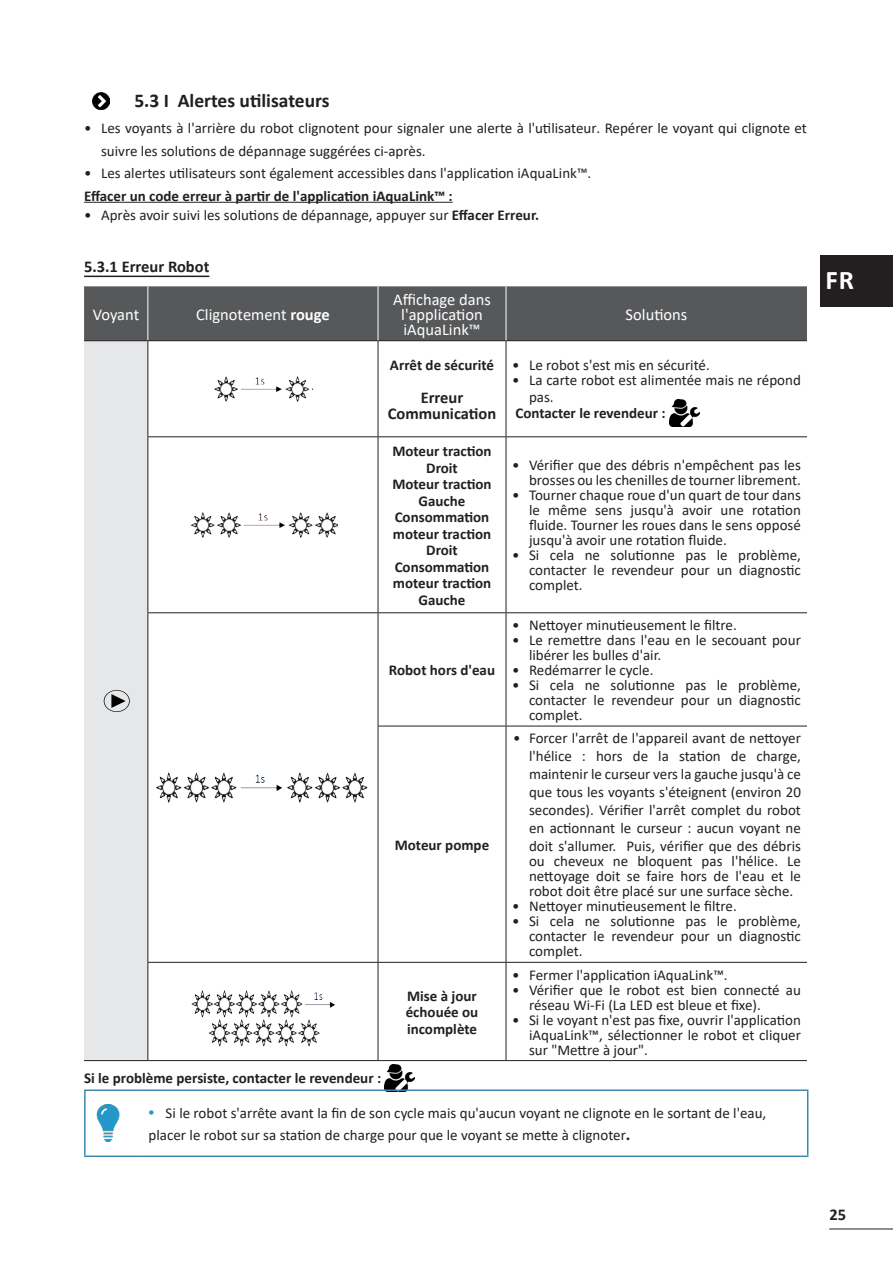
<style>
.page{position:relative;width:893px;height:1263px;background:#fff}
.page>*{position:absolute;margin:0;border:0;box-sizing:border-box;transform-origin:0 0}
.t1{font:700 27px "Calibri";color:#fff}
.Titre_2{font:700 19.5px "Calibri";color:#231f20}
.Titres_tableaux{font:16.5px/15px "Calibri";color:#fff;text-align:center}
.Texte_Normal{font:700 16.5px/16.5px "Calibri";color:#231f20;text-align:center}
.Titre_3{font:700 16.5px "Calibri";color:#231f20}
.t2{font:15px/15px "Calibri";color:#231f20;text-align:justify}
.Texte_Normal-2{font:700 15px/16.5px "Calibri";color:#231f20;text-align:center}
.Texte_normal___puce{font:700 15px "Calibri";color:#231f20}
.s1{font-weight:700}
.s2{font-family:"Myriad Pro";font-size:21px;color:#1f99c8}
.s3{font-family:"Minion Pro";font-weight:700;font-size:18px}
</style>
<div class="page">
<hr style="left:829px;top:1228px;width:64px;height:1px;background:#231f20">
<hr style="left:84px;top:202px;width:369px;height:1px;background:#231f20">
<hr style="left:84px;top:276px;width:125px;height:1px;background:#231f20">
<img style="left:93px;top:92px;width:17px;height:17px">
<div style="left:84px;top:286px;width:723px;height:54px;background:#57585a"></div>
<div style="left:84px;top:341px;width:64px;height:719px;background:#e6e7e9"></div>
<hr style="left:147px;top:962px;width:231px;height:1px;background:#231f20">
<hr style="left:84px;top:1060px;width:64px;height:1px;background:#231f20">
<hr style="left:148px;top:1060px;width:230px;height:1px;background:#231f20">
<hr style="left:378px;top:1060px;width:128px;height:1px;background:#231f20">
<hr style="left:147px;top:341px;width:1px;height:95px;background:#231f20">
<hr style="left:147px;top:437px;width:1px;height:175px;background:#231f20">
<hr style="left:147px;top:613px;width:1px;height:113px;background:#231f20">
<hr style="left:147px;top:726px;width:1px;height:236px;background:#231f20">
<hr style="left:147px;top:963px;width:1px;height:97px;background:#231f20">
<hr style="left:147px;top:286px;width:1px;height:54px;background:#fff">
<hr style="left:84px;top:340px;width:64px;height:1px;background:#231f20">
<hr style="left:148px;top:340px;width:230px;height:1px;background:#231f20">
<hr style="left:378px;top:340px;width:128px;height:1px;background:#231f20">
<hr style="left:378px;top:341px;width:1px;height:95px;background:#231f20">
<hr style="left:506px;top:340px;width:301px;height:1px;background:#231f20">
<hr style="left:506px;top:341px;width:1px;height:95px;background:#231f20">
<hr style="left:147px;top:436px;width:231px;height:1px;background:#231f20">
<hr style="left:378px;top:436px;width:128px;height:1px;background:#231f20">
<hr style="left:378px;top:437px;width:1px;height:175px;background:#231f20">
<hr style="left:506px;top:436px;width:301px;height:1px;background:#231f20">
<hr style="left:506px;top:437px;width:1px;height:175px;background:#231f20">
<hr style="left:147px;top:612px;width:231px;height:1px;background:#231f20">
<hr style="left:378px;top:612px;width:128px;height:1px;background:#231f20">
<hr style="left:378px;top:726px;width:128px;height:1px;background:#231f20">
<hr style="left:378px;top:613px;width:1px;height:113px;background:#231f20">
<hr style="left:506px;top:612px;width:301px;height:1px;background:#231f20">
<hr style="left:506px;top:613px;width:1px;height:113px;background:#231f20">
<hr style="left:378px;top:726px;width:1px;height:236px;background:#231f20">
<hr style="left:506px;top:726px;width:301px;height:1px;background:#231f20">
<hr style="left:506px;top:726px;width:1px;height:236px;background:#231f20">
<hr style="left:378px;top:286px;width:1px;height:54px;background:#fff">
<hr style="left:506px;top:286px;width:1px;height:54px;background:#fff">
<hr style="left:378px;top:962px;width:128px;height:1px;background:#231f20">
<hr style="left:378px;top:963px;width:1px;height:97px;background:#231f20">
<hr style="left:506px;top:962px;width:301px;height:1px;background:#231f20">
<hr style="left:506px;top:963px;width:1px;height:97px;background:#231f20">
<hr style="left:506px;top:1060px;width:301px;height:1px;background:#231f20">
<img style="left:214px;top:376px;width:99px;height:25px">
<img style="left:669px;top:399px;width:30px;height:28px">
<img style="left:190px;top:512px;width:147px;height:25px">
<img style="left:156px;top:772px;width:212px;height:31px">
<img style="left:192px;top:990px;width:142px;height:27px">
<img style="left:208px;top:1019px;width:112px;height:27px">
<img style="left:385px;top:1064px;width:30px;height:28px">
<hr style="left:84px;top:1089px;width:56px;height:2px;background:#3e89b0">
<hr style="left:84px;top:1091px;width:2px;height:64px;background:#3e89b0">
<hr style="left:140px;top:1089px;width:668px;height:2px;background:#3e89b0">
<hr style="left:807px;top:1091px;width:1px;height:64px;background:#3e89b0">
<hr style="left:84px;top:1155px;width:56px;height:2px;background:#3e89b0">
<hr style="left:140px;top:1155px;width:668px;height:2px;background:#3e89b0">
<img style="left:96px;top:1105px;width:24px;height:37px">
<div style="left:821px;top:255px;width:72px;height:51px;background:#231f20"></div>
<svg style="left:103px;top:690px;width:27px;height:22px"></svg>
<p class="Titre_2" style="left:134px;top:87px;width:197px">5.3 I Alertes utilisateurs</p>
<p class="t2" style="left:101px;top:116px;width:707px;line-height:22.5px;text-indent:-17px">• Les voyants à l'arrière du robot clignotent pour signaler une alerte à l'utilisateur. Repérer le voyant qui clignote et suivre les solutions de dépannage suggérées ci-après.</p>
<p class="t2" style="left:84px;top:165px;width:509px">• Les alertes utilisateurs sont également accessibles dans l'application iAquaLink™.</p>
<p class="Texte_normal___puce" style="left:84px;top:185px;width:370px">Effacer un code erreur à partir de l'application iAquaLink™ :</p>
<p class="t2" style="left:84px;top:207px;width:456px">• Après avoir suivi les solutions de dépannage, appuyer sur <span class="s1">Effacer Erreur.</span></p>
<p class="Titre_3" style="left:84px;top:255px;width:127px">5.3.1 Erreur Robot</p>
<p class="Titres_tableaux" style="left:93px;top:306px;width:48px">Voyant</p>
<p class="Titres_tableaux" style="left:196px;top:306px;width:135px">Clignotement <span class="s1">rouge</span></p>
<p class="Titres_tableaux" style="left:393px;top:291px;width:99px">Affichage dans l'application iAquaLink™</p>
<p class="Titres_tableaux" style="left:626px;top:306px;width:63px">Solutions</p>
<p class="Texte_Normal-2" style="left:390px;top:356px;width:106px">Arrêt de sécurité</p>
<p class="Texte_Normal" style="left:388px;top:389px;width:110px">Erreur<br>Communication</p>
<p class="Texte_Normal-2" style="left:392px;top:443px;width:101px">Moteur traction<br>Droit</p>
<p class="Texte_Normal-2" style="left:392px;top:476px;width:101px">Moteur traction<br>Gauche</p>
<p class="Texte_Normal-2" style="left:393px;top:509px;width:100px">Consommation moteur traction<br>Droit</p>
<p class="Texte_Normal-2" style="left:393px;top:558px;width:100px">Consommation moteur traction<br>Gauche</p>
<p class="Texte_Normal-2" style="left:389px;top:662px;width:108px">Robot hors d'eau</p>
<p class="Texte_Normal-2" style="left:395px;top:836px;width:96px">Moteur pompe</p>
<p class="Texte_Normal-2" style="left:406px;top:987px;width:74px;text-align:justify">Mise à jour échouée ou incomplète</p>
<p class="t2" style="left:512px;top:357px;width:199px">• Le robot s'est mis en sécurité.</p>
<p class="t2" style="left:529px;top:372px;width:273px;line-height:16.5px;text-indent:-17px">• La carte robot est alimentée mais ne répond pas.</p>
<p class="Texte_Normal-2" style="left:515px;top:405px;width:152px">Contacter le revendeur :</p>
<p class="t2" style="left:512px;top:458px;width:290px;text-align:right">• Vérifier que des débris n'empêchent pas les brosses ou les chenilles de tourner librement.</p>
<p class="t2" style="left:529px;top:488px;width:273px;text-indent:-17px">• Tourner chaque roue d'un quart de tour dans le même sens jusqu'à avoir une rotation fluide. Tourner les roues dans le sens opposé jusqu'à avoir une rotation fluide.</p>
<p class="t2" style="left:529px;top:548px;width:273px;text-indent:-17px">• Si cela ne solutionne pas le problème, contacter le revendeur pour un diagnostic complet.</p>
<p class="t2" style="left:512px;top:617px;width:226px">• Nettoyer minutieusement le filtre.</p>
<p class="t2" style="left:529px;top:632px;width:273px;text-indent:-17px">• Le remettre dans l'eau en le secouant pour libérer les bulles d'air.</p>
<p class="t2" style="left:512px;top:662px;width:143px">• Redémarrer le cycle.</p>
<p class="t2" style="left:529px;top:677px;width:273px;text-indent:-17px">• Si cela ne solutionne pas le problème, contacter le revendeur pour un diagnostic complet.</p>
<p class="t2" style="left:529px;top:729px;width:273px;line-height:18px;text-indent:-16px">• Forcer l'arrêt de l'appareil avant de nettoyer l'hélice : hors de la station de charge, maintenir le curseur vers la gauche jusqu'à ce que tous les voyants s'éteignent (environ 20 secondes). Vérifier l'arrêt complet du robot en actionnant le curseur : aucun voyant ne doit s'allumer. Puis, vérifier que des débris</p>
<p class="t2" style="left:529px;top:853px;width:273px">ou cheveux ne bloquent pas l'hélice. Le nettoyage doit se faire hors de l'eau et le robot doit être placé sur une surface sèche.</p>
<p class="t2" style="left:512px;top:898px;width:226px">• Nettoyer minutieusement le filtre.</p>
<p class="t2" style="left:529px;top:913px;width:273px;text-indent:-17px">• Si cela ne solutionne pas le problème, contacter le revendeur pour un diagnostic complet.</p>
<p class="t2" style="left:512px;top:967px;width:217px">• Fermer l'application iAquaLink™.</p>
<p class="t2" style="left:529px;top:982px;width:273px;text-indent:-17px">• Vérifier que le robot est bien connecté au réseau Wi-Fi (La LED est bleue et fixe).</p>
<p class="t2" style="left:529px;top:1012px;width:273px;text-indent:-17px">• Si le voyant n'est pas fixe, ouvrir l'application iAquaLink™, sélectionner le robot et cliquer sur "Mettre à jour".</p>
<p class="Texte_Normal-2" style="left:84px;top:1070px;width:299px">Si le problème persiste, contacter le revendeur :</p>
<p class="t2" style="left:149px;top:1102px;width:619px;line-height:21.6px"><span class="s2">•</span> Si le robot s'arrête avant la fin de son cycle mais qu'aucun voyant ne clignote en le sortant de l'eau, placer le robot sur sa station de charge pour que le voyant se mette à clignoter<span class="s3">.</span></p>
<h1 class="t1" style="left:825px;top:261px;width:30px">FR</h1>
<p class="Texte_Normal" style="left:829px;top:1206px;width:18px">25</p>
</div>
